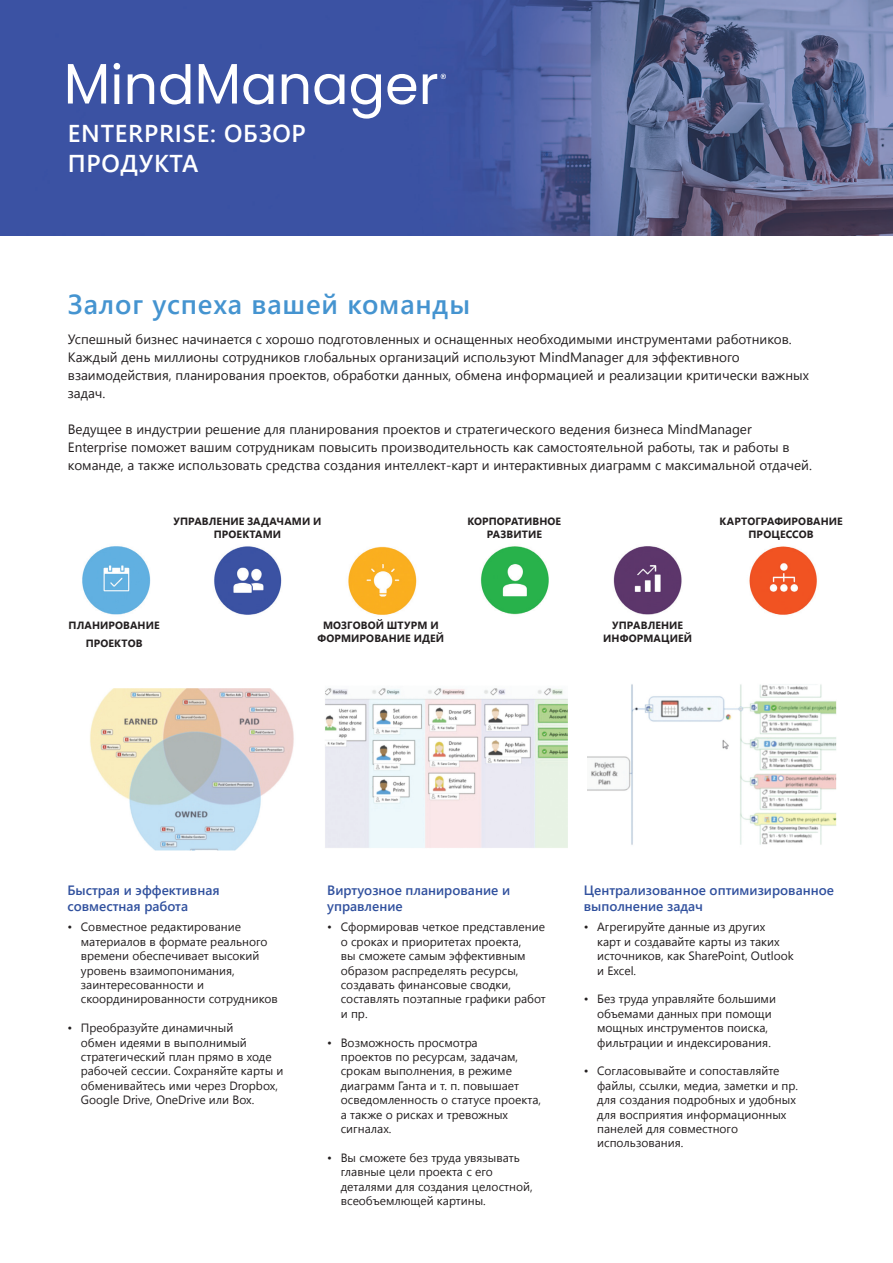
<style>
.page{position:relative;width:893px;height:1263px;background:#fff}
.page>*{position:absolute;margin:0;border:0;box-sizing:border-box;transform-origin:0 0}
.t1{font:600 27.45px "Segoe UI";letter-spacing:.03em;color:#4594d0}
.t2{font:600 24.3px/29.2px "Segoe UI";letter-spacing:.03em;color:#fff}
.t3{font:13.5px/18px "Segoe UI";color:#231f20}
.t4{font:600 13.5px/16.2px "Segoe UI";color:#31519e}
.t5{font:12px/14.4px "Segoe UI";color:#231f20}
.t6{font:700 10.5px/12.6px "Segoe UI";letter-spacing:.01em;color:#231f20;text-align:center}
</style>
<div class="page">
<img style="left:0;top:0;width:893px;height:235px">
<svg style="left:68px;top:64px;width:38px;height:40px"></svg>
<svg style="left:114px;top:63px;width:6px;height:41px"></svg>
<svg style="left:128px;top:74px;width:26px;height:30px"></svg>
<svg style="left:160px;top:64px;width:30px;height:40px"></svg>
<svg style="left:199px;top:64px;width:38px;height:40px"></svg>
<svg style="left:243px;top:74px;width:30px;height:30px"></svg>
<svg style="left:282px;top:74px;width:26px;height:30px"></svg>
<svg style="left:314px;top:74px;width:30px;height:30px"></svg>
<svg style="left:351px;top:74px;width:30px;height:45px"></svg>
<svg style="left:387px;top:74px;width:29px;height:30px"></svg>
<svg style="left:423px;top:74px;width:23px;height:30px"></svg>
<img style="left:82px;top:546px;width:69px;height:69px">
<img style="left:214px;top:546px;width:68px;height:69px">
<img style="left:348px;top:546px;width:69px;height:69px">
<img style="left:480px;top:546px;width:69px;height:69px">
<img style="left:613px;top:546px;width:69px;height:69px">
<img style="left:749px;top:546px;width:68px;height:69px">
<img style="left:90px;top:688px;width:204px;height:162px">
<img style="left:325px;top:688px;width:243px;height:160px">
<img style="left:588px;top:684px;width:249px;height:161px">
<p class="t2" style="left:68px;top:117px;width:239px">ENTERPRISE: ОБЗОР<br>ПРОДУКТА</p>
<p class="t1" style="left:68px;top:278px;width:404px">Залог успеха вашей команды</p>
<p class="t3" style="left:68px;top:330px;width:742px">Успешный бизнес начинается с хорошо подготовленных и оснащенных необходимыми инструментами работников.<br>Каждый день миллионы сотрудников глобальных организаций используют MindManager для эффективного взаимодействия, планирования проектов, обработки данных, обмена информацией и реализации критически важных задач.</p>
<p class="t3" style="left:68px;top:420px;width:745px">Ведущее в индустрии решение для планирования проектов и стратегического ведения бизнеса MindManager<br>Enterprise поможет вашим сотрудникам повысить производительность как самостоятельной работы, так и работы в команде, а также использовать средства создания интеллект-карт и интерактивных диаграмм с максимальной отдачей.</p>
<p class="t6" style="left:173px;top:515px;width:150px">УПРАВЛЕНИЕ ЗАДАЧАМИ И<br>ПРОЕКТАМИ</p>
<p class="t6" style="left:467px;top:515px;width:95px">КОРПОРАТИВНОЕ</p>
<p class="t6" style="left:487px;top:528px;width:57px">РАЗВИТИЕ</p>
<p class="t6" style="left:69px;top:616px;width:93px;line-height:18px">ПЛАНИРОВАНИЕ<br>ПРОЕКТОВ</p>
<p class="t6" style="left:318px;top:619px;width:128px">МОЗГОВОЙ ШТУРМ И<br>ФОРМИРОВАНИЕ ИДЕЙ</p>
<p class="t6" style="left:719px;top:515px;width:125px">КАРТОГРАФИРОВАНИЕ<br>ПРОЦЕССОВ</p>
<p class="t6" style="left:603px;top:619px;width:90px">УПРАВЛЕНИЕ<br>ИНФОРМАЦИЕЙ</p>
<p class="t4" style="left:67px;top:881px;width:154px">Быстрая и эффективная совместная работа</p>
<p class="t5" style="left:81px;top:920px;width:198px;text-indent:-14px">• Совместное редактирование материалов в формате реального времени обеспечивает высокий уровень взаимопонимания, заинтересованности и скоординированности сотрудников</p>
<p class="t5" style="left:81px;top:1020px;width:204px;text-indent:-14px">• Преобразуйте динамичный<br>обмен идеями в выполнимый стратегический план прямо в ходе рабочей сессии. Сохраняйте карты и обменивайтесь ими через Dropbox,<br>Google Drive, OneDrive или Box.</p>
<p class="t4" style="left:327px;top:881px;width:184px">Виртуозное планирование и управление</p>
<p class="t4" style="left:584px;top:881px;width:252px">Централизованное оптимизированное выполнение задач</p>
<p class="t5" style="left:341px;top:920px;width:207px;text-indent:-14px">• Сформировав четкое представление о сроках и приоритетах проекта,<br>вы сможете самым эффективным образом распределять ресурсы, создавать финансовые сводки, составлять поэтапные графики работ и пр.</p>
<p class="t5" style="left:341px;top:1035px;width:202px;text-indent:-14px">• Возможность просмотра<br>проектов по ресурсам, задачам, срокам выполнения, в режиме диаграмм Ганта и т. п. повышает осведомленность о статусе проекта, а также о рисках и тревожных сигналах.</p>
<p class="t5" style="left:341px;top:1150px;width:193px;text-indent:-14px">• Вы сможете без труда увязывать главные цели проекта с его деталями для создания целостной, всеобъемлющей картины.</p>
<p class="t5" style="left:597px;top:920px;width:198px;text-indent:-14px">• Агрегируйте данные из других<br>карт и создавайте карты из таких источников, как SharePoint, Outlook и Excel.</p>
<p class="t5" style="left:597px;top:992px;width:180px;text-indent:-14px">• Без труда управляйте большими объемами данных при помощи мощных инструментов поиска, фильтрации и индексирования.</p>
<p class="t5" style="left:597px;top:1064px;width:203px;text-indent:-14px">• Согласовывайте и сопоставляйте файлы, ссылки, медиа, заметки и пр. для создания подробных и удобных для восприятия информационных панелей для совместного использования.</p>
</div>
